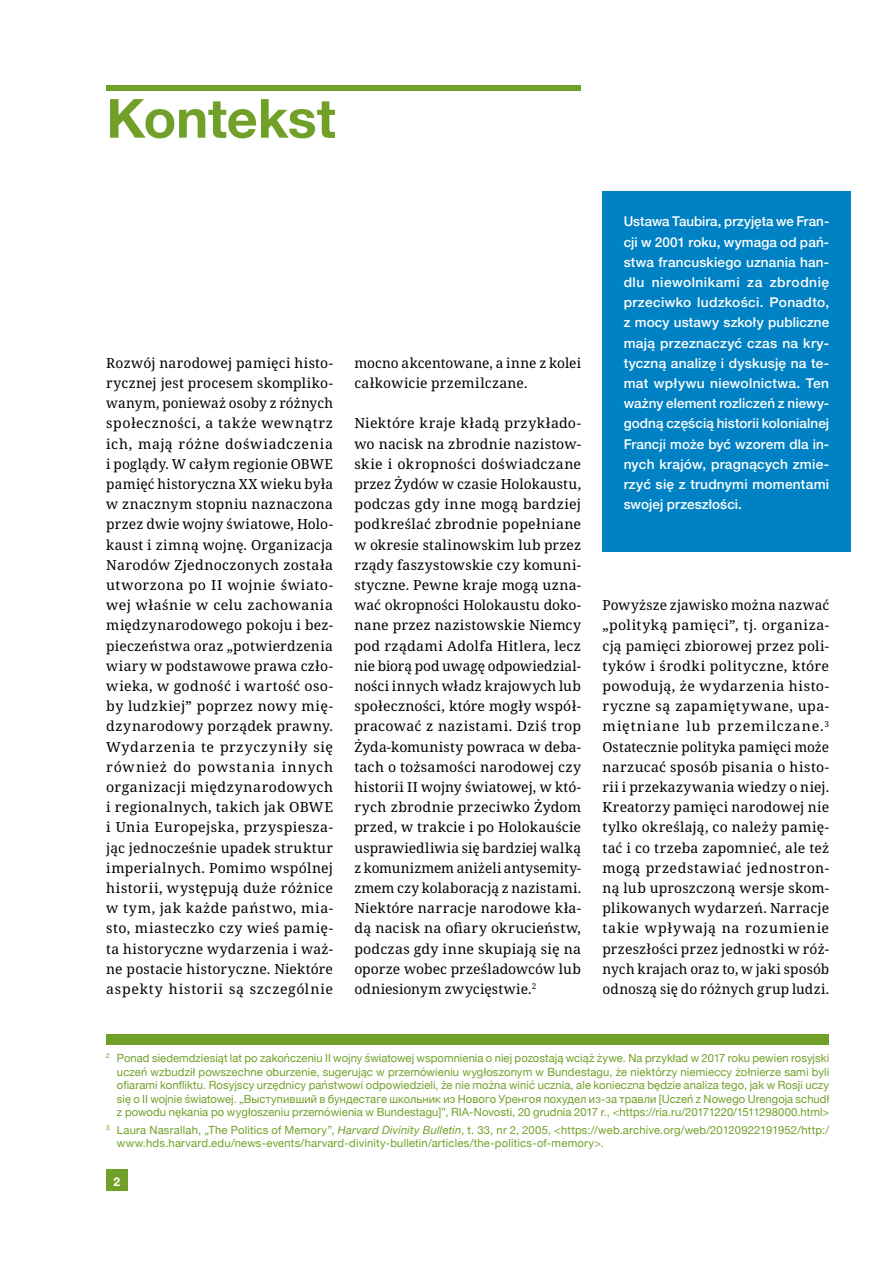
<style>
.page{position:relative;width:893px;height:1263px;background:#fff}
.page>*{position:absolute;margin:0;border:0;box-sizing:border-box;transform-origin:0 0}
.t1{font:700 54px "Helvetica Neue";letter-spacing:-.005em;color:#71a029}
.t2{font:13.8px/20.2px "Noto Serif";letter-spacing:.01em;color:#000;text-align:justify}
.t3{font:500 13.5px/20.2px "Helvetica Neue";letter-spacing:.015em;color:#fff;text-align:justify}
.t4{font:700 12px "Helvetica Neue";color:#fff}
.t5{font:11.25px/13.5px "Helvetica Neue";letter-spacing:.015em;color:#71a029;text-align:justify}
.s1{font-style:italic}
</style>
<div class="page">
<div style="left:106px;top:85px;width:475px;height:5px;background:#71a029"></div>
<div style="left:106px;top:1169px;width:22px;height:22px;background:#71a029"></div>
<div style="left:106px;top:1034px;width:723px;height:11px;background:#71a029"></div>
<div style="left:602px;top:191px;width:248px;height:361px;background:#0081c3"></div>
<h1 class="t1" style="left:106px;top:76px;width:231px">Kontekst</h1>
<p class="t2" style="left:106px;top:353px;width:228px">Rozwój narodowej pamięci histo&shy;rycznej jest procesem skompliko&shy;wanym, ponieważ osoby z różnych społeczności, a także wewnątrz ich, mają różne doświadczenia i poglądy. W całym regionie OBWE pamięć historyczna XX wieku była w znacznym stopniu naznaczona przez dwie wojny światowe, Holo&shy;kaust i zimną wojnę. Organizacja Narodów Zjednoczonych została utworzona po II wojnie świato&shy;wej właśnie w celu zachowania międzynarodowego pokoju i bez&shy;pieczeństwa oraz „potwierdzenia wiary w podstawowe prawa czło&shy;wieka, w godność i wartość oso&shy;by ludzkiej” poprzez nowy mię&shy;dzynarodowy porządek prawny.<br>Wydarzenia te przyczyniły się również do powstania innych organizacji międzynarodowych i regionalnych, takich jak OBWE i Unia Europejska, przyspiesza&shy;jąc jednocześnie upadek struktur imperialnych. Pomimo wspólnej historii, występują duże różnice w tym, jak każde państwo, mia&shy;sto, miasteczko czy wieś pamię&shy;ta historyczne wydarzenia i waż&shy;ne postacie historyczne. Niektóre aspekty historii są szczególnie</p>
<p class="t2" style="left:354px;top:353px;width:228px">mocno akcentowane, a inne z kolei całkowicie przemilczane.</p>
<p class="t2" style="left:354px;top:414px;width:228px">Niektóre kraje kładą przykłado&shy;wo nacisk na zbrodnie nazistow&shy;skie i okropności doświadczane przez Żydów w czasie Holokaustu, podczas gdy inne mogą bardziej podkreślać zbrodnie popełniane w okresie stalinowskim lub przez rządy faszystowskie czy komuni&shy;styczne. Pewne kraje mogą uzna&shy;wać okropności Holokaustu doko&shy;nane przez nazistowskie Niemcy pod rządami Adolfa Hitlera, lecz nie biorą pod uwagę odpowiedzial&shy;ności innych władz krajowych lub społeczności, które mogły współ&shy;pracować z nazistami. Dziś trop Żyda-komunisty powraca w deba&shy;tach o tożsamości narodowej czy historii II wojny światowej, w któ&shy;rych zbrodnie przeciwko Żydom przed, w trakcie i po Holokauście usprawiedliwia się bardziej walką z komunizmem aniżeli antysemity&shy;zmem czy kolaboracją z nazistami.<br>Niektóre narracje narodowe kła&shy;dą nacisk na ofiary okrucieństw, podczas gdy inne skupiają się na oporze wobec prześladowców lub odniesionym zwycięstwie.<sup>2</sup></p>
<p class="t3" style="left:624px;top:210px;width:207px">Ustawa Taubira, przyjęta we Fran&shy;cji w 2001 roku, wymaga od pań&shy;stwa francuskiego uznania han&shy;dlu niewolnikami za zbrodnię przeciwko ludzkości. Ponadto, z mocy ustawy szkoły publiczne mają przeznaczyć czas na kry&shy;tyczną analizę i dyskusję na te&shy;mat wpływu niewolnictwa. Ten ważny element rozliczeń z niewy&shy;godną częścią historii kolonialnej Francji może być wzorem dla in&shy;nych krajów, pragnących zmie&shy;rzyć się z trudnymi momentami swojej przeszłości.</p>
<p class="t2" style="left:602px;top:595px;width:228px">Powyższe zjawisko można nazwać „polityką pamięci”, tj. organiza&shy;cją pamięci zbiorowej przez poli&shy;tyków i środki polityczne, które powodują, że wydarzenia histo&shy;ryczne są zapamiętywane, upa&shy;miętniane lub przemilczane.<sup>3<br></sup>Ostatecznie polityka pamięci może narzucać sposób pisania o histo&shy;rii i przekazywania wiedzy o niej.<br>Kreatorzy pamięci narodowej nie tylko określają, co należy pamię&shy;tać i co trzeba zapomnieć, ale też mogą przedstawiać jednostron&shy;ną lub uproszczoną wersje skom&shy;plikowanych wydarzeń. Narracje takie wpływają na rozumienie przeszłości przez jednostki w róż&shy;nych krajach oraz to, w jaki sposób odnoszą się do różnych grup ludzi.</p>
<p class="t5" style="left:117px;top:1052px;width:714px;text-indent:-11px"><sup>2</sup> Ponad siedemdziesiąt lat po zakończeniu II wojny światowej wspomnienia o niej pozostają wciąż żywe. Na przykład w 2017 roku pewien rosyjski uczeń wzbudził powszechne oburzenie, sugerując w przemówieniu wygłoszonym w Bundestagu, że niektórzy niemieccy żołnierze sami byli ofiarami konfliktu. Rosyjscy urzędnicy państwowi odpowiedzieli, że nie można winić ucznia, ale konieczna będzie analiza tego, jak w Rosji uczy się o II wojnie światowej. „Выступивший в бундестаге школьник из Нового Уренгоя похудел из-за травли [Uczeń z Nowego Urengoja schudł z powodu nękania po wygłoszeniu przemówienia w Bundestagu]”, RIA-Novosti, 20 grudnia 2017 r., &lt;https://ria.ru/20171220/1511298000.html&gt;</p>
<p class="t5" style="left:117px;top:1124px;width:714px;text-indent:-11px"><sup>3</sup> Laura Nasrallah, „The Politics of Memory”, <span class="s1">Harvard Divinity Bulletin</span>, t. 33, nr 2, 2005, &lt;https://web.archive.org/web/20120922191952/http:/ www.hds.harvard.edu/news-events/harvard-divinity-bulletin/articles/the-politics-of-memory&gt;.</p>
<p class="t4" style="left:114px;top:1172px;width:8px">2</p>
</div>
